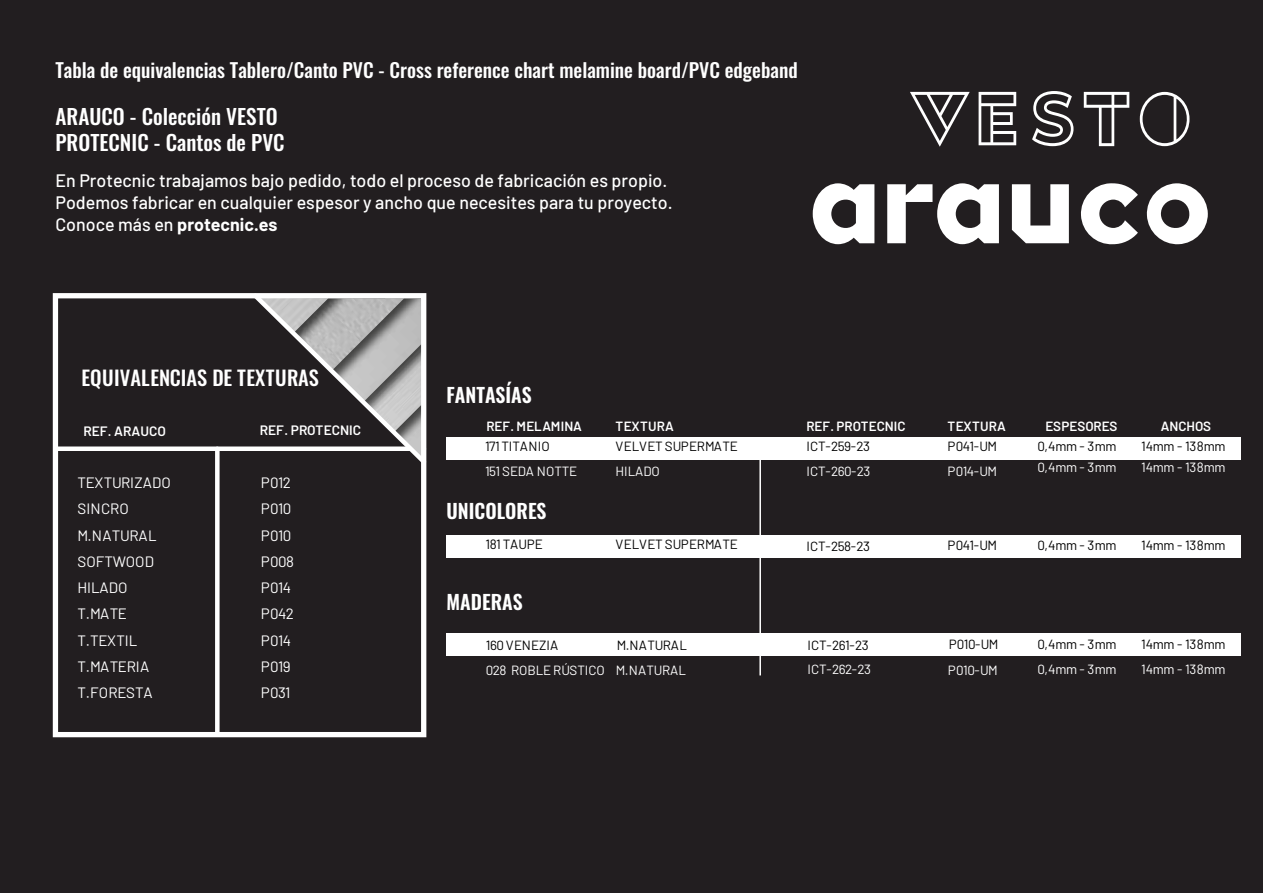
<style>
.page{position:relative;width:1263px;height:893px;background:#221e20}
.page>*{position:absolute;margin:0;border:0;box-sizing:border-box;transform-origin:0 0}
.t1{font:500 21px/25.5px "Oswald";color:#fff}
.t2{font:500 20.25px "Oswald";color:#fff}
.t3{font:600 19.8px "Oswald";color:#fff}
.t4{font:500 19.5px "Oswald";color:#fff}
.t5{font:500 18px/21.6px "Barlow";color:#fff}
.t6{font:15px/26.2px "Barlow";letter-spacing:-.01em;color:#fff}
.t7{font:15px/26.2px "Barlow";letter-spacing:-.04em;color:#fff}
.t8{font:600 13.65px "Barlow";letter-spacing:-.005em;color:#fff}
.t9{font:13.35px "Barlow";letter-spacing:-.015em;color:#010000}
.t10{font:13.35px "Barlow";letter-spacing:-.015em;color:#fff}
.t11{font:600 13.35px "Barlow";letter-spacing:-.005em;color:#fff}
.t12{font:600 13.35px "Barlow";letter-spacing:.015em;color:#fff}
.t13{font:13.35px "Barlow";letter-spacing:.015em;color:#010000}
.t14{font:13.35px "Barlow";letter-spacing:.005em;color:#010000}
.s1{font-weight:700}
</style>
<div class="page">
<div style="left:447px;top:535px;width:793px;height:23px;background:#fff"></div>
<div style="left:447px;top:633px;width:793px;height:23px;background:#fff"></div>
<div style="left:447px;top:437px;width:793px;height:22px;background:#fff"></div>
<svg style="left:1032px;top:91px;width:41px;height:55px"></svg>
<svg style="left:1140px;top:92px;width:50px;height:54px"></svg>
<svg style="left:910px;top:92px;width:60px;height:55px"></svg>
<svg style="left:1084px;top:92px;width:45px;height:54px"></svg>
<svg style="left:978px;top:92px;width:38px;height:53px"></svg>
<svg style="left:813px;top:183px;width:395px;height:62px"></svg>
<hr style="left:759px;top:444px;width:2px;height:231px;background:#fff">
<div style="left:55px;top:446px;width:369px;height:5px;background:#fff"></div>
<div style="left:215px;top:449px;width:5px;height:286px;background:#fff"></div>
<svg style="left:249px;top:293px;width:178px;height:175px"></svg>
<div style="left:53px;top:293px;width:373px;height:444px;border:5px solid #fff"></div>
<p class="t4" style="left:55px;top:60px;width:744px">Tabla de equivalencias Tablero/Canto PVC - Cross reference chart melamine board/PVC edgeband</p>
<p class="t1" style="left:55px;top:105px;width:231px">ARAUCO - Colección VESTO<br>PROTECNIC - Cantos de PVC</p>
<p class="t5" style="left:55px;top:169px;width:619px">En Protecnic trabajamos bajo pedido, todo el proceso de fabricación es propio.<br>Podemos fabricar en cualquier espesor y ancho que necesites para tu proyecto.<br>Conoce más en <span class="s1">protecnic.es</span></p>
<p class="t2" style="left:81px;top:367px;width:239px">EQUIVALENCIAS DE TEXTURAS</p>
<p class="t8" style="left:83px;top:421px;width:84px">REF. ARAUCO</p>
<p class="t8" style="left:260px;top:420px;width:103px">REF. PROTECNIC</p>
<p class="t6" style="left:77px;top:468px;width:95px">TEXTURIZADO<br>SINCRO<br>M.NATURAL<br>SOFTWOOD<br>HILADO<br>T.MATE<br>T.TEXTIL<br>T.MATERIA<br>T.FORESTA</p>
<p class="t7" style="left:261px;top:468px;width:34px">P012<br>P010<br>P010<br>P008<br>P014<br>P042<br>P014<br>P019<br>P031</p>
<p class="t3" style="left:447px;top:385px;width:87px">FANTASÍAS</p>
<p class="t11" style="left:486px;top:417px;width:97px">REF. MELAMINA</p>
<p class="t12" style="left:615px;top:417px;width:60px">TEXTURA</p>
<p class="t11" style="left:806px;top:417px;width:101px">REF. PROTECNIC</p>
<p class="t12" style="left:947px;top:417px;width:60px">TEXTURA</p>
<p class="t11" style="left:1045px;top:417px;width:74px">ESPESORES</p>
<p class="t11" style="left:1161px;top:417px;width:52px">ANCHOS</p>
<p class="t13" style="left:485px;top:436px;width:66px">171TITANIO</p>
<p class="t9" style="left:615px;top:436px;width:124px">VELVET SUPERMATE</p>
<p class="t9" style="left:806px;top:436px;width:65px">ICT-259-23</p>
<p class="t9" style="left:947px;top:436px;width:51px">P041-UM</p>
<p class="t10" style="left:485px;top:462px;width:94px">151SEDA NOTTE</p>
<p class="t10" style="left:615px;top:462px;width:46px">HILADO</p>
<p class="t10" style="left:806px;top:462px;width:66px">ICT-260-23</p>
<p class="t10" style="left:947px;top:462px;width:51px">P014-UM</p>
<p class="t3" style="left:447px;top:501px;width:101px">UNICOLORES</p>
<p class="t9" style="left:486px;top:535px;width:59px">181TAUPE</p>
<p class="t9" style="left:615px;top:535px;width:124px">VELVET SUPERMATE</p>
<p class="t9" style="left:806px;top:537px;width:65px">ICT-258-23</p>
<p class="t9" style="left:947px;top:535px;width:51px">P041-UM</p>
<p class="t3" style="left:447px;top:592px;width:78px">MADERAS</p>
<p class="t9" style="left:486px;top:636px;width:74px">160VENEZIA</p>
<p class="t14" style="left:617px;top:636px;width:72px">M.NATURAL</p>
<p class="t9" style="left:807px;top:636px;width:63px">ICT-261-23</p>
<p class="t9" style="left:949px;top:635px;width:51px">P010-UM</p>
<p class="t10" style="left:486px;top:660px;width:202px">028 ROBLE RÚSTICO M.NATURAL</p>
<p class="t10" style="left:807px;top:660px;width:65px">ICT-262-23</p>
<p class="t10" style="left:948px;top:660px;width:51px">P010-UM</p>
<p class="t9" style="left:1037px;top:436px;width:81px">0,4mm - 3mm</p>
<p class="t9" style="left:1141px;top:436px;width:86px">14mm - 138mm</p>
<p class="t10" style="left:1037px;top:457px;width:81px">0,4mm - 3mm</p>
<p class="t10" style="left:1141px;top:457px;width:86px">14mm - 138mm</p>
<p class="t9" style="left:1037px;top:535px;width:81px">0,4mm - 3mm</p>
<p class="t9" style="left:1141px;top:535px;width:86px">14mm - 138mm</p>
<p class="t9" style="left:1037px;top:635px;width:81px">0,4mm - 3mm</p>
<p class="t9" style="left:1141px;top:635px;width:86px">14mm - 138mm</p>
<p class="t10" style="left:1037px;top:660px;width:81px">0,4mm - 3mm</p>
<p class="t10" style="left:1141px;top:660px;width:86px">14mm - 138mm</p>
</div>
